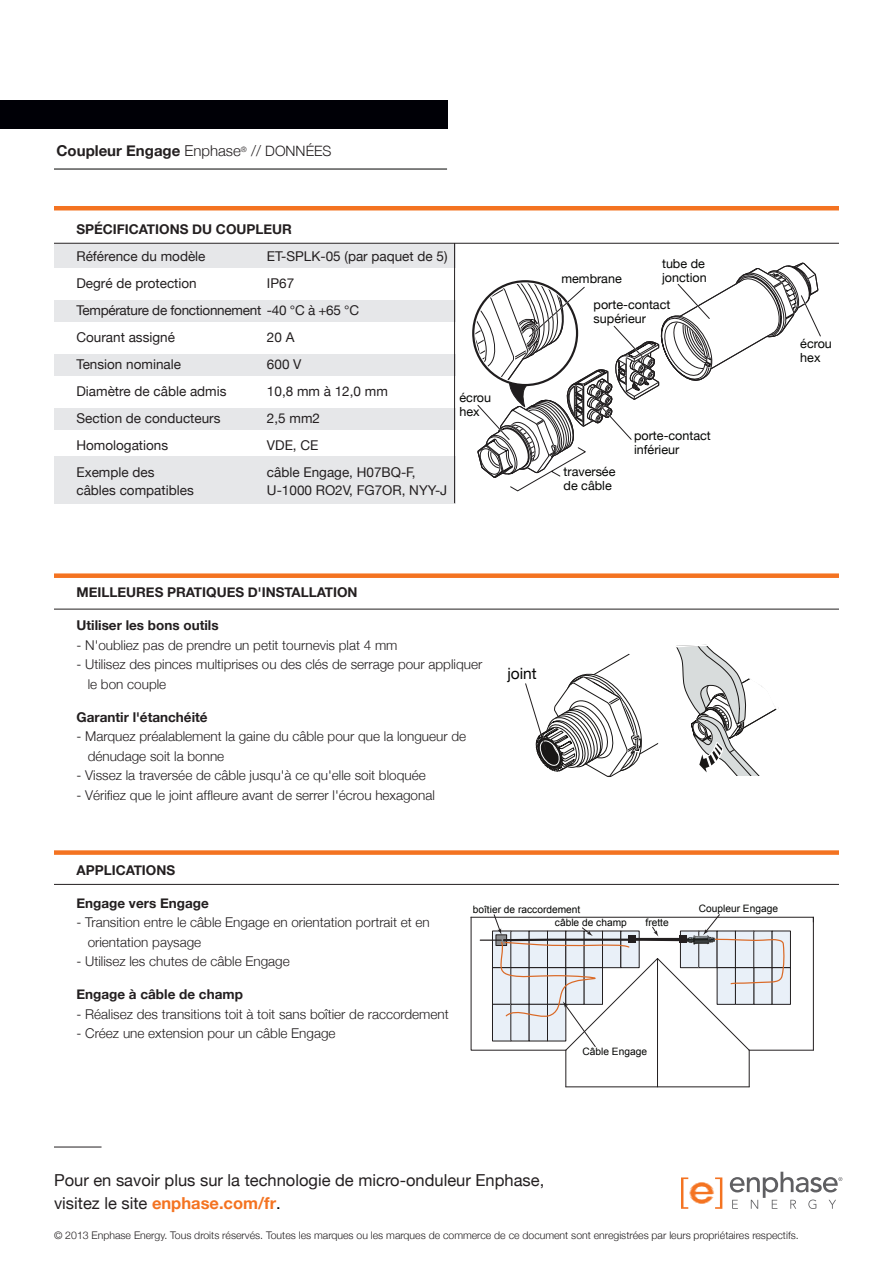
<style>
.page{position:relative;width:893px;height:1263px;background:#fff}
.page>*{position:absolute;margin:0;border:0;box-sizing:border-box;transform-origin:0 0}
.t1{font:16.5px/22.5px "Helvetica Neue";color:#231f20}
.t2{font:15.6px "Helvetica Neue";color:#050504}
.t3{font:700 15px "Helvetica Neue";color:#231f20}
.t4{font:300 13.5px/19.5px "Helvetica Neue";color:#231f20}
.t5{font:13.5px "Helvetica Neue";color:#231f20}
.t6{font:700 13.5px "Helvetica Neue";color:#231f20}
.t7{font:13.5px/27px "Helvetica Neue";letter-spacing:-.02em;color:#231f20}
.t8{font:12.6px/14px "Helvetica Neue";color:#040503}
.t9{font:300 10.5px "Helvetica Neue";color:#231f20}
.t10{font:10.2px/13px "Arial";color:#040503}
.s1{font-weight:300}
.s2{font-weight:300;font-size:14.25px}
.s3{font-weight:700;color:#f47321}
.s4{color:#000}
</style>
<div class="page">
<div style="left:54px;top:244px;width:401px;height:24px;background:#e6e7e9"></div>
<div style="left:54px;top:300px;width:401px;height:21px;background:#e6e7e9"></div>
<div style="left:54px;top:354px;width:401px;height:21px;background:#e6e7e9"></div>
<div style="left:54px;top:408px;width:401px;height:21px;background:#e6e7e9"></div>
<div style="left:54px;top:456px;width:401px;height:48px;background:#e6e7e9"></div>
<div style="left:0;top:100px;width:447px;height:29px;background:#000006"></div>
<hr style="left:54px;top:169px;width:393px;height:1px;background:#040503">
<hr style="left:54px;top:1147px;width:48px;height:1px;background:#231f20">
<hr style="left:54px;top:243px;width:785px;height:1px;background:#231f20">
<hr style="left:54px;top:609px;width:785px;height:1px;background:#231f20">
<hr style="left:54px;top:884px;width:785px;height:1px;background:#231f20">
<hr style="left:54px;top:206px;width:785px;height:4px;background:#f47321">
<div style="left:54px;top:573px;width:785px;height:5px;background:#f47321"></div>
<div style="left:54px;top:850px;width:785px;height:5px;background:#f47321"></div>
<hr style="left:454px;top:243px;width:1px;height:260px;background:#231f20">
<svg style="left:472px;top:263px;width:349px;height:229px"></svg>
<svg style="left:676px;top:644px;width:103px;height:132px"></svg>
<svg style="left:525px;top:653px;width:134px;height:124px"></svg>
<hr style="left:749px;top:1050px;width:64px;height:1px;background:#231f20">
<hr style="left:566px;top:1050px;width:1px;height:37px;background:#231f20">
<hr style="left:749px;top:1050px;width:1px;height:37px;background:#231f20">
<hr style="left:566px;top:1086px;width:183px;height:1px;background:#231f20">
<hr style="left:657px;top:958px;width:1px;height:129px;background:#231f20">
<svg style="left:471px;top:914px;width:343px;height:136px"></svg>
<svg style="left:681px;top:1177px;width:41px;height:32px"></svg>
<svg style="left:730px;top:1172px;width:112px;height:37px"></svg>
<p class="t3" style="left:57px;top:141px;width:277px">Coupleur Engage <span class="s1">Enphase</span><sup>®</sup> <span class="s1">//</span> <span class="s2">DONNÉES</span></p>
<p class="t6" style="left:76px;top:221px;width:217px">SPÉCIFICATIONS DU COUPLEUR</p>
<p class="t5" style="left:76px;top:248px;width:131px">Référence du modèle</p>
<p class="t5" style="left:267px;top:248px;width:182px">ET-SPLK-05 (par paquet de 5)</p>
<p class="t5" style="left:76px;top:275px;width:122px">Degré de protection</p>
<p class="t7" style="left:76px;top:270px;width:284px;text-indent:190px">IP67<br>Température de fonctionnement -40 °C à +65 °C<br>Courant assigné</p>
<p class="t5" style="left:267px;top:329px;width:29px">20 A</p>
<p class="t5" style="left:76px;top:356px;width:106px">Tension nominale</p>
<p class="t5" style="left:267px;top:356px;width:36px">600 V</p>
<p class="t5" style="left:76px;top:383px;width:152px">Diamètre de câble admis</p>
<p class="t5" style="left:267px;top:383px;width:122px">10,8 mm à 12,0 mm</p>
<p class="t5" style="left:76px;top:410px;width:146px">Section de conducteurs</p>
<p class="t5" style="left:267px;top:410px;width:55px">2,5 mm2</p>
<p class="t5" style="left:76px;top:437px;width:93px">Homologations</p>
<p class="t5" style="left:267px;top:437px;width:53px">VDE, CE</p>
<p class="t5" style="left:76px;top:464px;width:80px">Exemple des</p>
<p class="t5" style="left:267px;top:464px;width:150px">câble Engage, H07BQ-F,</p>
<p class="t5" style="left:76px;top:482px;width:119px">câbles compatibles</p>
<p class="t5" style="left:267px;top:482px;width:182px">U-1000 RO2V, FG7OR, NYY-J</p>
<p class="t8" style="left:459px;top:391px;width:33px">écrou hex</p>
<p class="t8" style="left:561px;top:271px;width:62px">membrane</p>
<p class="t8" style="left:662px;top:256px;width:46px">tube de jonction</p>
<p class="t8" style="left:594px;top:298px;width:78px">porte-contact supérieur</p>
<p class="t8" style="left:564px;top:465px;width:53px">traversée de câble</p>
<p class="t8" style="left:634px;top:428px;width:78px">porte-contact inférieur</p>
<p class="t8" style="left:800px;top:336px;width:33px">écrou hex</p>
<p class="t6" style="left:76px;top:584px;width:283px">MEILLEURES PRATIQUES D'INSTALLATION</p>
<p class="t6" style="left:76px;top:617px;width:144px">Utiliser les bons outils</p>
<p class="t4" style="left:76px;top:635px;width:323px">- N'oubliez pas de prendre un petit tournevis plat 4 mm</p>
<p class="t4" style="left:88px;top:654px;width:396px;text-indent:-11px">- Utilisez des pinces multiprises ou des clés de serrage pour appliquer le bon couple</p>
<p class="t6" style="left:76px;top:709px;width:133px">Garantir l'étanchéité</p>
<p class="t4" style="left:88px;top:726px;width:380px;text-indent:-11px">- Marquez préalablement la gaine du câble pour que la longueur de dénudage soit la bonne</p>
<p class="t4" style="left:76px;top:765px;width:351px">- Vissez la traversée de câble jusqu'à ce qu'elle soit bloquée</p>
<p class="t4" style="left:76px;top:785px;width:360px">- Vérifiez que le joint affleure avant de serrer l'écrou hexagonal</p>
<p class="t2" style="left:507px;top:664px;width:31px">joint</p>
<p class="t6" style="left:76px;top:862px;width:100px">APPLICATIONS</p>
<p class="t6" style="left:76px;top:895px;width:134px">Engage vers Engage</p>
<p class="t4" style="left:88px;top:912px;width:344px;text-indent:-11px">- Transition entre le câble Engage en orientation portrait et en orientation paysage</p>
<p class="t4" style="left:76px;top:951px;width:215px">- Utilisez les chutes de câble Engage</p>
<p class="t6" style="left:76px;top:986px;width:168px">Engage à câble de champ</p>
<p class="t4" style="left:76px;top:1004px;width:374px">- Réalisez des transitions toit à toit sans boîtier de raccordement</p>
<p class="t4" style="left:76px;top:1023px;width:261px">- Créez une extension pour un câble Engage</p>
<p class="t10" style="left:555px;top:903px;width:73px;text-indent:-82px">boîtier de raccordement<br>câble de champ</p>
<p class="t10" style="left:645px;top:916px;width:25px">frette</p>
<p class="t10" style="left:582px;top:1045px;width:66px">Câble Engage</p>
<p class="t10" style="left:699px;top:902px;width:81px">Coupleur Engage</p>
<p class="t1" style="left:54px;top:1169px;width:492px">Pour en savoir plus sur la technologie de micro-onduleur Enphase, visitez le site <span class="s3">enphase.com/fr</span><span class="s4">.</span></p>
<p class="t9" style="left:54px;top:1229px;width:746px">© 2013 Enphase Energy. Tous droits réservés. Toutes les marques ou les marques de commerce de ce document sont enregistrées par leurs propriétaires respectifs.</p>
</div>
